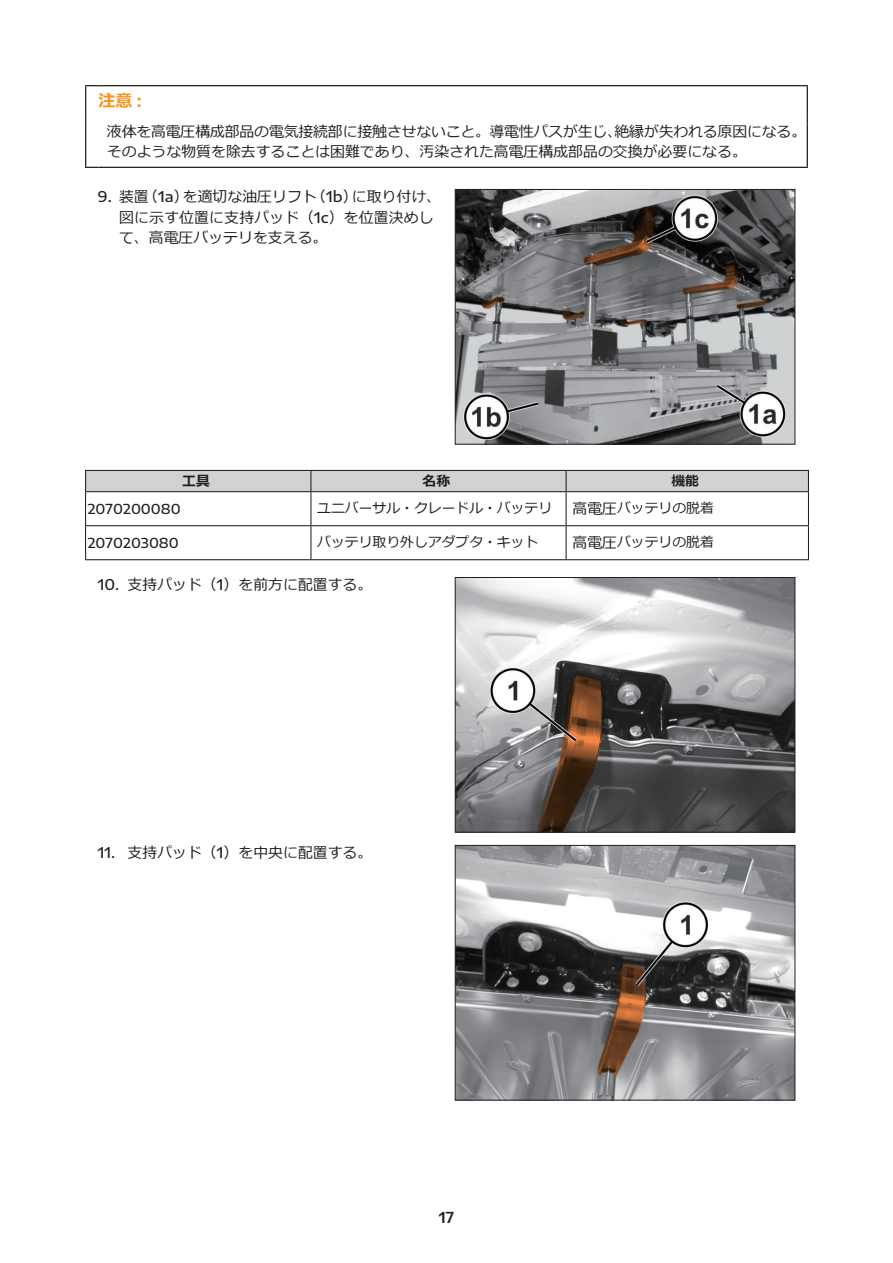
<style>
.page{position:relative;width:893px;height:1263px;background:#fff}
.page>*{position:absolute;margin:0;border:0;box-sizing:border-box;transform-origin:0 0}
.t1{font:700 16.95px "Meiryo";color:#f7931d}
.t2{font:14.85px/20.2px "Meiryo";color:#231f20}
.t3{font:500 14.85px "Encode Sans Expanded";color:#231f20}
.t4{font:600 14.85px "Encode Sans Expanded";color:#231f20}
.t5{font:13.8px "Meiryo";color:#231f20}
.t6{font:500 13.8px "Encode Sans Expanded";color:#231f20}
.t7{font:700 13.8px "Meiryo";color:#231f20}
.s1{font-family:"Encode Sans Expanded";font-weight:600}
.s2{font-family:"Encode Sans Expanded";font-weight:500}
.s3{font-size:14.85px}
</style>
<div class="page">
<svg style="left:86px;top:86px;width:721px;height:81px"></svg>
<hr style="left:98px;top:85px;width:710px;height:1px;background:#231f20">
<svg style="left:85px;top:85px;width:13px;height:39px"></svg>
<svg style="left:807px;top:86px;width:1px;height:38px"></svg>
<hr style="left:85px;top:124px;width:1px;height:43px;background:#231f20">
<hr style="left:807px;top:124px;width:1px;height:43px;background:#231f20">
<svg style="left:85px;top:167px;width:13px;height:1px"></svg>
<hr style="left:98px;top:167px;width:710px;height:1px;background:#231f20">
<img style="left:457px;top:191px;width:336px;height:251px">
<div style="left:455px;top:189px;width:340px;height:255px;border:1px solid #231f20"></div>
<div style="left:85px;top:470px;width:724px;height:21px;background:#d1d2d4"></div>
<hr style="left:85px;top:491px;width:226px;height:1px;background:#231f20">
<hr style="left:85px;top:492px;width:1px;height:33px;background:#231f20">
<hr style="left:311px;top:491px;width:255px;height:1px;background:#231f20">
<hr style="left:310px;top:492px;width:1px;height:33px;background:#231f20">
<hr style="left:566px;top:491px;width:243px;height:1px;background:#231f20">
<hr style="left:566px;top:492px;width:1px;height:33px;background:#231f20">
<hr style="left:808px;top:492px;width:1px;height:33px;background:#231f20">
<hr style="left:85px;top:525px;width:226px;height:1px;background:#231f20">
<hr style="left:85px;top:526px;width:1px;height:33px;background:#231f20">
<hr style="left:311px;top:525px;width:255px;height:1px;background:#231f20">
<hr style="left:310px;top:526px;width:1px;height:33px;background:#231f20">
<hr style="left:566px;top:525px;width:243px;height:1px;background:#231f20">
<hr style="left:566px;top:526px;width:1px;height:33px;background:#231f20">
<hr style="left:808px;top:526px;width:1px;height:33px;background:#231f20">
<hr style="left:85px;top:559px;width:226px;height:1px;background:#231f20">
<hr style="left:311px;top:559px;width:255px;height:1px;background:#231f20">
<hr style="left:566px;top:559px;width:243px;height:1px;background:#231f20">
<img style="left:457px;top:579px;width:336px;height:251px">
<div style="left:455px;top:577px;width:340px;height:255px;border:1px solid #231f20"></div>
<img style="left:457px;top:847px;width:336px;height:251px">
<div style="left:455px;top:845px;width:340px;height:255px;border:1px solid #231f20"></div>
<p class="t1" style="left:98px;top:89px;width:45px">注意<span class="s1">:</span></p>
<p class="t2" style="left:107px;top:122px;width:641px">液体を高電圧構成部品の電気接続部に接触させないこと。導電性パスが生じ、<br>そのような物質を除去することは困難であり、汚染された高電圧構成部品の交換が必要になる。</p>
<p class="t2" style="left:352px;top:188px;width:91px">に取り付け、</p>
<p class="t2" style="left:614px;top:122px;width:193px">絶縁が失われる原因になる。</p>
<p class="t2" style="left:143px;top:188px;width:47px">（ ）<span class="s2">a1</span></p>
<p class="t2" style="left:311px;top:188px;width:48px">（ <span class="s2">b1</span> ）</p>
<p class="t2" style="left:183px;top:188px;width:135px">を適切な油圧リフト</p>
<p class="t2" style="left:119px;top:188px;width:31px">装置</p>
<p class="t3" style="left:98px;top:186px;width:15px">9.</p>
<p class="t2" style="left:119px;top:208px;width:316px">図に示す位置に支持パッド（ ）<span class="s2">c1</span> を位置決めして、高電圧バッテリを支える。</p>
<p class="t7" style="left:182px;top:471px;width:29px">工具</p>
<p class="t7" style="left:423px;top:471px;width:29px">名称</p>
<p class="t7" style="left:671px;top:471px;width:29px">機能</p>
<p class="t6" style="left:88px;top:499px;width:95px">2070200080</p>
<p class="t5" style="left:317px;top:498px;width:236px">ユニバーサル・クレードル・バッテリ</p>
<p class="t5" style="left:572px;top:498px;width:143px"><span class="s3">高電圧</span>バッテリの脱着</p>
<p class="t5" style="left:317px;top:532px;width:223px">バッテリ取り外しアダプタ・キット</p>
<p class="t6" style="left:88px;top:533px;width:93px">2070203080</p>
<p class="t2" style="left:128px;top:576px;width:246px">支持パッド（）<span class="s2">1</span> を前方に配置する。</p>
<p class="t3" style="left:98px;top:574px;width:23px">10.</p>
<p class="t5" style="left:572px;top:532px;width:143px"><span class="s3">高電圧</span>バッテリの脱着</p>
<p class="t3" style="left:98px;top:842px;width:19px">11.</p>
<p class="t2" style="left:128px;top:843px;width:246px">支持パッド（）<span class="s2">1</span> を中央に配置する。</p>
<p class="t4" style="left:439px;top:1206px;width:17px">17</p>
</div>
